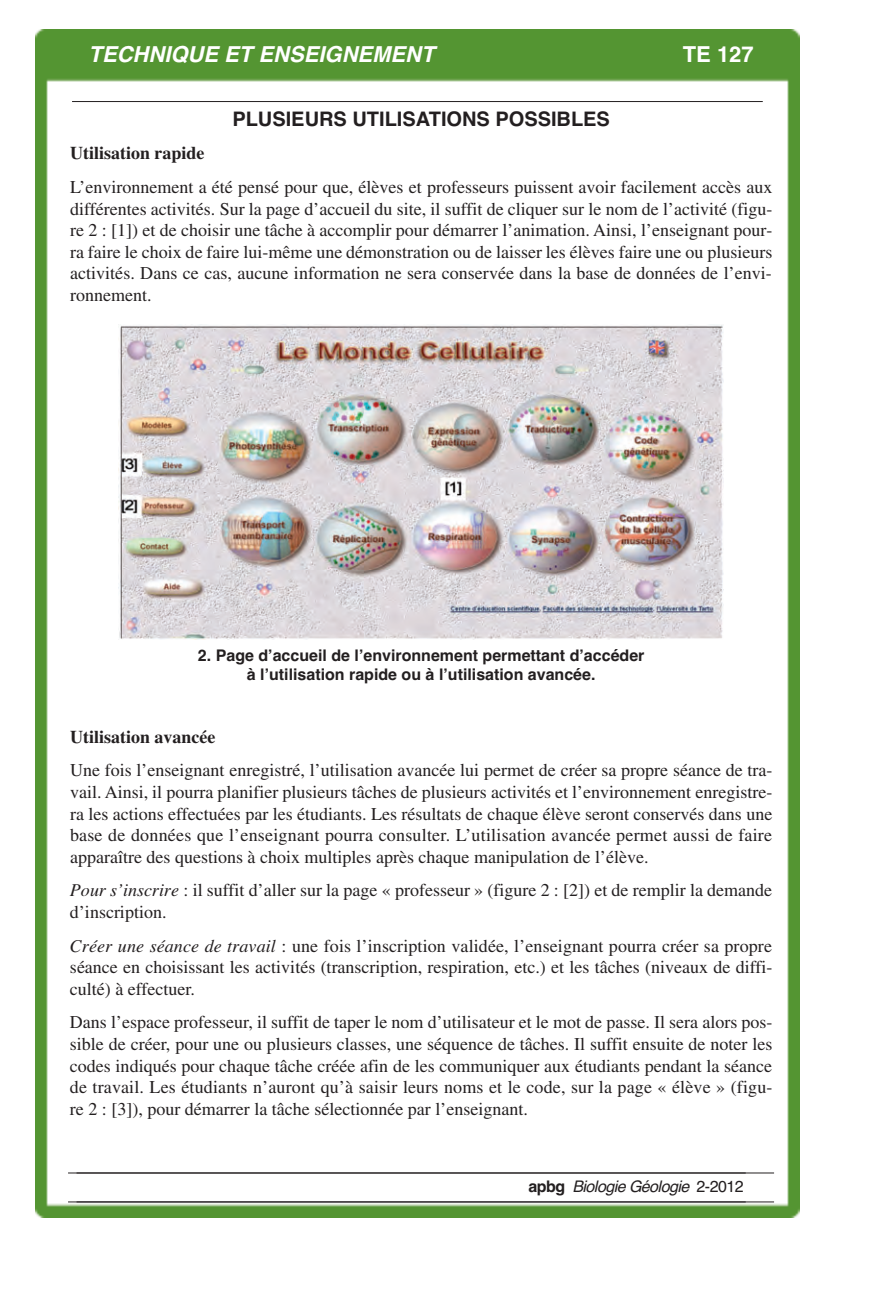
<style>
.page{position:relative;width:879px;height:1304px;background:#fff}
.page>*{position:absolute;margin:0;border:0;box-sizing:border-box;transform-origin:0 0}
.t1{font:italic 700 22px "Helvetica";color:#fff}
.t2{font:700 22px "Helvetica";color:#fff}
.t3{font:700 20px "Helvetica";color:#231f20}
.t4{font:18px/21.6px "Times";color:#231f20;text-align:justify}
.t5{font:700 18px "Times";color:#231f20}
.t6{font:700 16px/19.2px "Helvetica";color:#231f20;text-align:center}
.t7{font:italic 16px "Helvetica";letter-spacing:-.035em;color:#231f20}
.s1{font-style:italic}
.s2{font-weight:700;font-style:normal}
.s3{font-style:normal}
</style>
<div class="page">
<img style="left:35px;top:30px;width:764px;height:1188px">
<hr style="left:72px;top:101px;width:691px;height:1px;background:#231f20">
<img style="left:119px;top:324px;width:604px;height:316px">
<div style="left:77px;top:1174px;width:669px;height:28px;background:#fff"></div>
<hr style="left:68px;top:1201px;width:706px;height:1px;background:#231f20">
<hr style="left:68px;top:1172px;width:706px;height:1px;background:#231f20">
<p class="t1" style="left:89px;top:41px;width:347px">TECHNIQUE ET ENSEIGNEMENT</p>
<p class="t2" style="left:683px;top:41px;width:72px">TE 127</p>
<p class="t3" style="left:232px;top:107px;width:379px">PLUSIEURS UTILISATIONS POSSIBLES</p>
<p class="t5" style="left:70px;top:143px;width:136px">Utilisation rapide</p>
<p class="t4" style="left:70px;top:178px;width:704px">L’environnement a été pensé pour que, élèves et professeurs puissent avoir facilement accès aux différentes activités. Sur la page d’accueil du site, il suffit de cliquer sur le nom de l’activité (figu&shy;re 2 : [1]) et de choisir une tâche à accomplir pour démarrer l’animation. Ainsi, l’enseignant pour&shy;ra faire le choix de faire lui-même une démonstration ou de laisser les élèves faire une ou plusieurs activités. Dans ce cas, aucune information ne sera conservée dans la base de données de l’envi&shy;ronnement.</p>
<p class="t6" style="left:198px;top:646px;width:448px">2. Page d’accueil de l’environnement permettant d’accéder à l’utilisation rapide ou à l’utilisation avancée.</p>
<p class="t5" style="left:70px;top:726px;width:147px">Utilisation avancée</p>
<p class="t4" style="left:70px;top:761px;width:704px">Une fois l’enseignant enregistré, l’utilisation avancée lui permet de créer sa propre séance de tra&shy;vail. Ainsi, il pourra planifier plusieurs tâches de plusieurs activités et l’environnement enregistre&shy;ra les actions effectuées par les étudiants. Les résultats de chaque élève seront conservés dans une base de données que l’enseignant pourra consulter. L’utilisation avancée permet aussi de faire apparaître des questions à choix multiples après chaque manipulation de l’élève.</p>
<p class="t4" style="left:70px;top:881px;width:704px"><span class="s1">Pour s’inscrire</span> : il suffit d’aller sur la page « professeur » (figure 2 : [2]) et de remplir la demande d’inscription.</p>
<p class="t4" style="left:70px;top:937px;width:704px"><span class="s1">Créer une séance de travail</span> : une fois l’inscription validée, l’enseignant pourra créer sa propre séance en choisissant les activités (transcription, respiration, etc.) et les tâches (niveaux de diffi&shy;culté) à effectuer.</p>
<p class="t4" style="left:70px;top:1013px;width:704px">Dans l’espace professeur, il suffit de taper le nom d’utilisateur et le mot de passe. Il sera alors pos&shy;sible de créer, pour une ou plusieurs classes, une séquence de tâches. Il suffit ensuite de noter les codes indiqués pour chaque tâche créée afin de les communiquer aux étudiants pendant la séance de travail. Les étudiants n’auront qu’à saisir leurs noms et le code, sur la page « élève » (figu&shy;re 2 : [3]), pour démarrer la tâche sélectionnée par l’enseignant.</p>
<p class="t7" style="left:528px;top:1177px;width:217px"><span class="s2">apbg</span> Biologie Géologie <span class="s3">2-2012</span></p>
</div>
